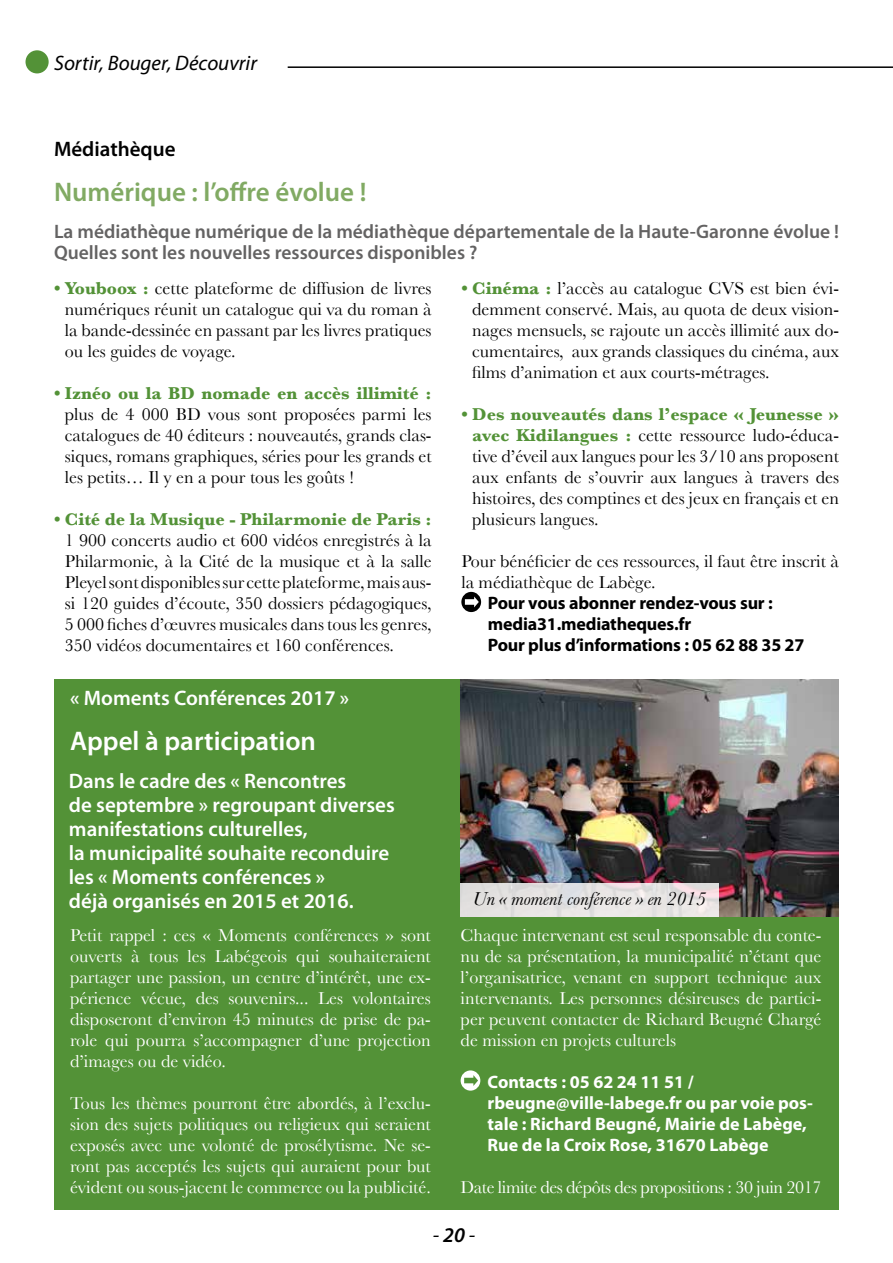
<style>
.page{position:relative;width:893px;height:1263px;background:#fff}
.page>*{position:absolute;margin:0;border:0;box-sizing:border-box;transform-origin:0 0}
.t1{font:600 27px "Myriad Pro";color:#81aa63}
.t2{font:600 27px "Myriad Pro";color:#fff}
.t3{font:600 21px/24px "Myriad Pro";color:#fff}
.t4{font:italic 21px "Myriad Pro";color:#000}
.t5{font:600 21px "Myriad Pro";color:#000}
.t6{font:600 19.5px/21px "Myriad Pro";color:#646363}
.t7{font:italic 19.5px "Baskerville";color:#000}
.t8{font:18px/21px "Baskerville";color:#000;text-align:justify}
.t9{font:18px/21px "Baskerville";color:#fff;text-align:justify}
.t10{font:700 18px/21px "Myriad Pro";color:#fff}
.t11{font:700 18px/21px "Myriad Pro";letter-spacing:-.01em;color:#000}
.t12{font:700 18px "Baskerville";color:#539237}
.t13{font:18px "Baskerville";letter-spacing:-.02em;color:#fff}
.s1{font-weight:700;color:#539237}
.s2{font-weight:600}
</style>
<div class="page">
<div style="left:26px;top:50px;width:23px;height:23px;background:#539237;border-radius:50%"></div>
<hr style="left:288px;top:66px;width:605px;height:2px;background:#000">
<svg style="left:461px;top:592px;width:20px;height:20px"></svg>
<div style="left:54px;top:679px;width:785px;height:531px;background:#539237"></div>
<svg style="left:461px;top:1070px;width:19px;height:21px"></svg>
<img style="left:461px;top:679px;width:377px;height:238px">
<svg style="left:461px;top:883px;width:258px;height:34px;background:#e5e1e1"></svg>
<p class="t4" style="left:54px;top:50px;width:205px">Sortir, Bouger, Découvrir</p>
<p class="t5" style="left:54px;top:135px;width:123px">Médiathèque</p>
<h1 class="t1" style="left:54px;top:175px;width:314px">Numérique : l’offre évolue !</h1>
<p class="t6" style="left:54px;top:221px;width:786px">La médiathèque numérique de la médiathèque départementale de la Haute-Garonne évolue !<br>Quelles sont les nouvelles ressources disponibles ?</p>
<p class="t8" style="left:65px;top:277px;width:368px;text-indent:-11px"><span class="s1">• Youboox :</span> cette plateforme de diffusion de livres numériques réunit un catalogue qui va du roman à la bande-dessinée en passant par les livres pratiques ou les guides de voyage.</p>
<p class="t12" style="left:54px;top:383px;width:379px">• Iznéo ou la BD nomade en accès illimité :</p>
<p class="t8" style="left:65px;top:404px;width:368px">plus de 4 000 BD vous sont proposées parmi les catalogues de 40 éditeurs : nouveautés, grands clas&shy;siques, romans graphiques, séries pour les grands et les petits… Il y en a pour tous les goûts !</p>
<p class="t12" style="left:54px;top:509px;width:379px">• Cité de la Musique - Philarmonie de Paris :</p>
<p class="t8" style="left:65px;top:530px;width:368px">1 900 concerts audio et 600 vidéos enregistrés à la Philarmonie, à la Cité de la musique et à la salle Pleyel sont disponibles sur cette plateforme, mais aus&shy;si 120 guides d’écoute, 350 dossiers pédagogiques, 5 000 fiches d’œuvres musicales dans tous les genres, 350 vidéos documentaires et 160 conférences.</p>
<p class="t3" style="left:70px;top:686px;width:281px">« Moments Conférences 2017 »</p>
<h1 class="t2" style="left:70px;top:724px;width:247px">Appel à participation</h1>
<p class="t3" style="left:69px;top:768px;width:327px">Dans le cadre des « Rencontres<br>de septembre » regroupant diverses manifestations culturelles,<br>la municipalité souhaite reconduire les « Moments conférences »<br>déjà organisés en 2015 et 2016.</p>
<p class="t9" style="left:70px;top:924px;width:362px">Petit rappel : ces « Moments conférences » sont ouverts à tous les Labégeois qui souhaiteraient partager une passion, un centre d’intérêt, une ex&shy;périence vécue, des souvenirs... Les volontaires disposeront d’environ 45 minutes de prise de pa&shy;role qui pourra s’accompagner d’une projection d’images ou de vidéo.</p>
<p class="t9" style="left:70px;top:1092px;width:362px">Tous les thèmes pourront être abordés, à l’exclu&shy;sion des sujets politiques ou religieux qui seraient exposés avec une volonté de prosélytisme. Ne se&shy;ront pas acceptés les sujets qui auraient pour but évident ou sous-jacent le commerce ou la publicité.</p>
<p class="t8" style="left:472px;top:278px;width:368px;text-indent:-11px"><span class="s1">• Cinéma :</span> l’accès au catalogue CVS est bien évi&shy;demment conservé. Mais, au quota de deux vision&shy;nages mensuels, se rajoute un accès illimité aux do&shy;cumentaires, aux grands classiques du cinéma, aux films d’animation et aux courts-métrages.</p>
<p class="t8" style="left:472px;top:404px;width:368px;text-indent:-11px"><span class="s1">• Des nouveautés dans l’espace « Jeunesse » avec Kidilangues :</span> cette ressource ludo-éduca&shy;tive d’éveil aux langues pour les 3/10 ans proposent aux enfants de s’ouvrir aux langues à travers des histoires, des comptines et des jeux en français et en plusieurs langues.</p>
<p class="t8" style="left:461px;top:551px;width:379px">Pour bénéficier de ces ressources, il faut être inscrit à la médiathèque de Labège.</p>
<p class="t11" style="left:488px;top:592px;width:318px">Pour vous abonner rendez-vous sur : media31.mediatheques.fr<br>Pour plus d’informations : 05 62 88 35 27</p>
<p class="t7" style="left:473px;top:887px;width:234px">Un « moment conférence » en 2015</p>
<p class="t9" style="left:461px;top:924px;width:362px">Chaque intervenant est seul responsable du conte&shy;nu de sa présentation, la municipalité n’étant que l’organisatrice, venant en support technique aux intervenants. Les personnes désireuses de partici&shy;per peuvent contacter de Richard Beugné Chargé de mission en projets culturels</p>
<p class="t10" style="left:488px;top:1070px;width:327px">Contacts : 05 62 24 11 51 / rbeugne@ville-labege.fr ou par voie pos&shy;tale : Richard Beugné, Mairie de Labège, Rue de la Croix Rose, 31670 Labège</p>
<p class="t13" style="left:461px;top:1176px;width:362px">Date limite des dépôts des propositions : 30 juin 2017</p>
<p class="t4" style="left:433px;top:1222px;width:44px">- <span class="s2">20</span> -</p>
</div>
